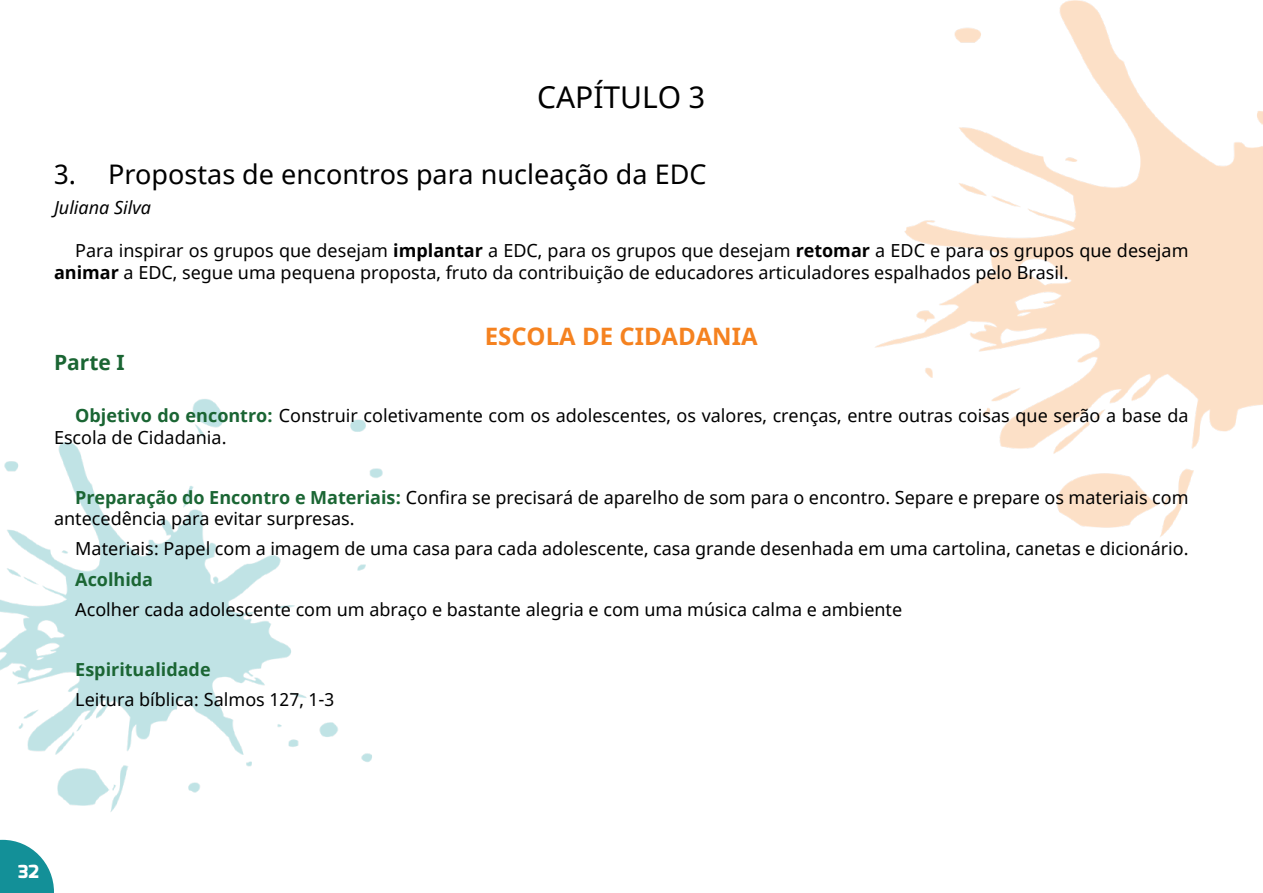
<style>
.page{position:relative;width:1263px;height:893px;background:#fff}
.page>*{position:absolute;margin:0;border:0;box-sizing:border-box;transform-origin:0 0}
.t1{font:30px "Noto Sans";color:#000}
.t2{font:27px "Noto Sans";color:#000}
.t3{font:700 24px "Noto Sans";color:#f58220}
.t4{font:700 21px "Noto Sans";color:#1a6533}
.t5{font:18px/21.6px "Noto Sans";color:#000}
.t6{font:700 18px "Noto Sans";color:#1b6634}
.t7{font:italic 18px "Noto Sans";color:#000}
.t8{font:800 18px "Exo";color:#fff}
.s1{font-weight:700}
.s2{font-weight:700;color:#1a6533}
.s3{font-weight:700;color:#1b6634}
</style>
<div class="page">
<img style="left:0;top:0;width:1263px;height:840px">
<svg style="left:0;top:840px;width:54px;height:53px"></svg>
<h1 class="t1" style="left:537px;top:77px;width:170px">CAPÍTULO 3</h1>
<h2 class="t2" style="left:54px;top:156px;width:654px">3. Propostas de encontros para nucleação da EDC</h2>
<p class="t7" style="left:54px;top:195px;width:99px">Juliana Silva</p>
<p class="t5" style="left:54px;top:241px;width:1136px;text-indent:21px">Para inspirar os grupos que desejam <span class="s1">implantar</span> a EDC, para os grupos que desejam <span class="s1">retomar</span> a EDC e para os grupos que desejam <span class="s1">animar</span> a EDC, segue uma pequena proposta, fruto da contribuição de educadores articuladores espalhados pelo Brasil.</p>
<h3 class="t3" style="left:485px;top:319px;width:274px">ESCOLA DE CIDADANIA</h3>
<p class="t4" style="left:54px;top:348px;width:72px">Parte I</p>
<p class="t5" style="left:54px;top:405px;width:1136px;text-indent:21px"><span class="s2">Objetivo do encontro:</span> Construir coletivamente com os adolescentes, os valores, crenças, entre outras coisas que serão a base da<br>Escola de Cidadania.</p>
<p class="t5" style="left:54px;top:487px;width:1136px;text-indent:21px"><span class="s3">Preparação do Encontro e Materiais:</span> Confira se precisará de aparelho de som para o encontro. Separe e prepare os materiais com antecedência para evitar surpresas.</p>
<p class="t5" style="left:75px;top:539px;width:1115px">Materiais: Papel com a imagem de uma casa para cada adolescente, casa grande desenhada em uma cartolina, canetas e dicionário.</p>
<p class="t6" style="left:75px;top:566px;width:79px">Acolhida</p>
<p class="t5" style="left:75px;top:599px;width:828px">Acolher cada adolescente com um abraço e bastante alegria e com uma música calma e ambiente</p>
<p class="t6" style="left:75px;top:657px;width:137px">Espiritualidade</p>
<p class="t5" style="left:75px;top:689px;width:261px">Leitura bíblica: Salmos 127, 1-3</p>
<p class="t8" style="left:18px;top:860px;width:22px">32</p>
</div>
